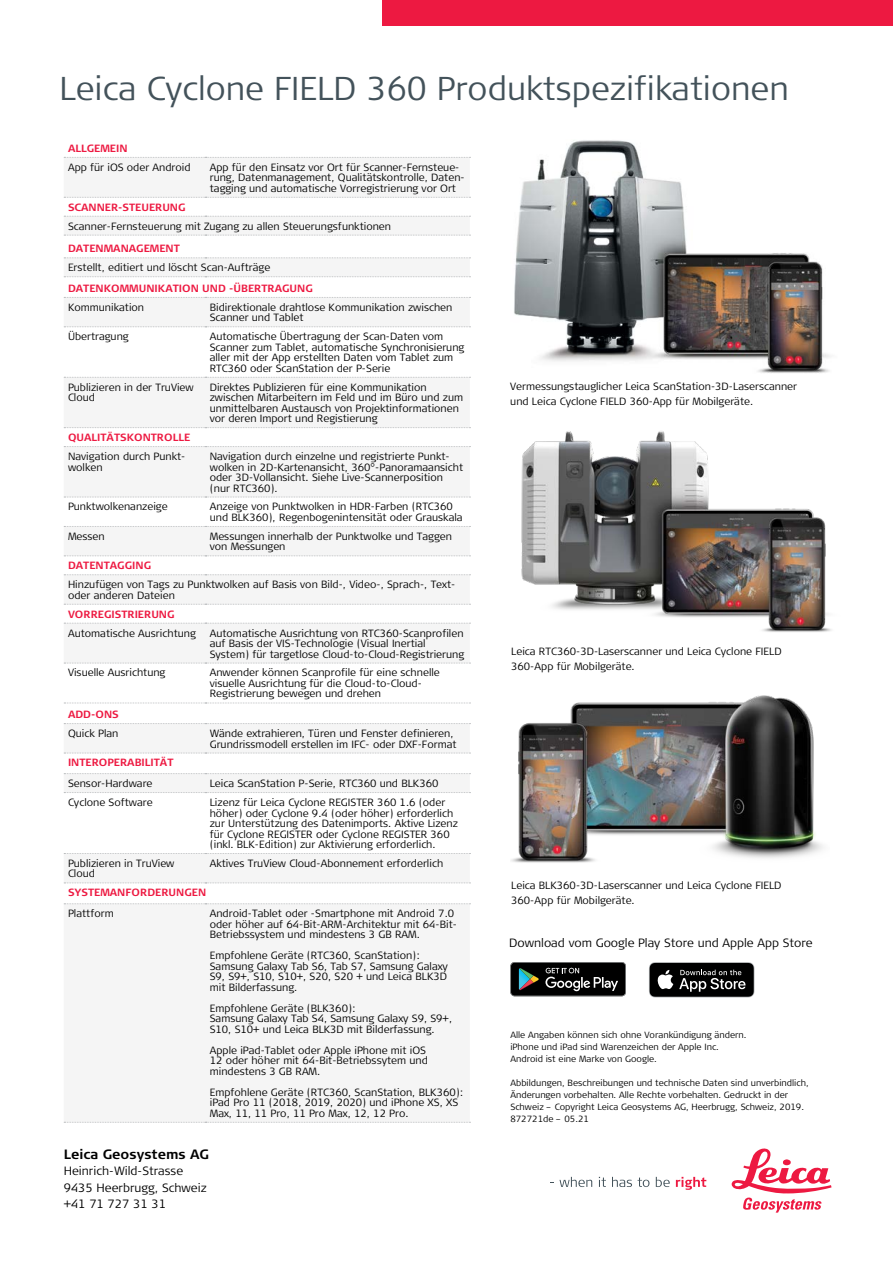
<style>
.page{position:relative;width:893px;height:1263px;background:#fff}
.page>*{position:absolute;margin:0;border:0;box-sizing:border-box;transform-origin:0 0}
.t1{font:300 33px "Signa Column";color:#43525a}
.t2{font:700 13.5px "Signa Column";color:#000}
.t3{font:300 12px/16.5px "Signa Column";color:#000}
.t4{font:300 10.5px/10.5px "Signa Column";color:#000}
.t5{font:700 10.5px "Signa Column";color:#ed1941}
.t6{font:300 9px/12px "Signa Column";color:#000}
</style>
<div class="page">
<svg style="left:559px;top:1177px;width:33px;height:10px"></svg>
<svg style="left:599px;top:1177px;width:7px;height:10px"></svg>
<svg style="left:612px;top:1177px;width:37px;height:10px"></svg>
<svg style="left:656px;top:1177px;width:14px;height:10px"></svg>
<svg style="left:676px;top:1177px;width:30px;height:13px"></svg>
<svg style="left:732px;top:1148px;width:99px;height:64px"></svg>
<div style="left:383px;top:0;width:510px;height:26px;background:#ed1941"></div>
<svg style="left:64px;top:196px;width:406px;height:926px;fill:#f5f5f5"></svg>
<svg style="left:64px;top:377px;width:406px;height:1px"></svg>
<svg style="left:64px;top:427px;width:406px;height:1px"></svg>
<svg style="left:64px;top:157px;width:406px;height:1px"></svg>
<svg style="left:64px;top:197px;width:406px;height:1px"></svg>
<svg style="left:64px;top:216px;width:406px;height:1px"></svg>
<svg style="left:64px;top:235px;width:406px;height:1px"></svg>
<svg style="left:64px;top:257px;width:406px;height:1px"></svg>
<svg style="left:64px;top:276px;width:406px;height:1px"></svg>
<svg style="left:64px;top:297px;width:406px;height:1px"></svg>
<svg style="left:64px;top:326px;width:406px;height:1px"></svg>
<svg style="left:64px;top:446px;width:406px;height:1px"></svg>
<svg style="left:64px;top:497px;width:406px;height:1px"></svg>
<svg style="left:64px;top:526px;width:406px;height:1px"></svg>
<svg style="left:64px;top:555px;width:406px;height:1px"></svg>
<svg style="left:64px;top:574px;width:406px;height:1px"></svg>
<svg style="left:64px;top:604px;width:406px;height:1px"></svg>
<svg style="left:64px;top:703px;width:406px;height:1px"></svg>
<svg style="left:64px;top:623px;width:406px;height:1px"></svg>
<svg style="left:64px;top:723px;width:406px;height:1px"></svg>
<svg style="left:64px;top:663px;width:406px;height:1px"></svg>
<svg style="left:64px;top:773px;width:406px;height:1px"></svg>
<svg style="left:64px;top:853px;width:406px;height:1px"></svg>
<svg style="left:64px;top:753px;width:406px;height:1px"></svg>
<svg style="left:64px;top:882px;width:406px;height:1px"></svg>
<svg style="left:64px;top:792px;width:406px;height:1px"></svg>
<svg style="left:64px;top:903px;width:406px;height:1px"></svg>
<svg style="left:64px;top:1122px;width:406px;height:1px"></svg>
<img style="left:521px;top:431px;width:310px;height:201px">
<img style="left:511px;top:695px;width:312px;height:168px">
<svg style="left:510px;top:962px;width:116px;height:35px;background:#2a2d2c"></svg>
<svg style="left:649px;top:962px;width:105px;height:35px;background:#303030"></svg>
<img style="left:514px;top:140px;width:316px;height:233px">
<h1 class="t1" style="left:60px;top:68px;width:731px">Leica Cyclone FIELD 360 Produktspezifikationen</h1>
<p class="t5" style="left:68px;top:141px;width:61px">ALLGEMEIN</p>
<p class="t4" style="left:68px;top:162px;width:124px">App für iOS oder Android</p>
<p class="t4" style="left:210px;top:162px;width:257px">App für den Einsatz vor Ort für Scanner-Fernsteue&shy;rung, Datenmanagement, Qualitätskontrolle, Daten&shy;tagging und automatische Vorregistrierung vor Ort</p>
<p class="t5" style="left:68px;top:200px;width:119px">SCANNER-STEUERUNG</p>
<p class="t4" style="left:68px;top:221px;width:325px">Scanner-Fernsteuerung mit Zugang zu allen Steuerungsfunktionen</p>
<p class="t5" style="left:68px;top:242px;width:113px">DATENMANAGEMENT</p>
<p class="t4" style="left:68px;top:263px;width:204px">Erstellt, editiert und löscht Scan-Aufträge</p>
<p class="t5" style="left:68px;top:281px;width:246px">DATENKOMMUNIKATION UND -ÜBERTRAGUNG</p>
<p class="t4" style="left:68px;top:302px;width:78px">Kommunikation</p>
<p class="t4" style="left:210px;top:302px;width:244px">Bidirektionale drahtlose Kommunikation zwischen<br>Scanner und Tablet</p>
<p class="t4" style="left:68px;top:331px;width:62px">Übertragung</p>
<p class="t4" style="left:210px;top:331px;width:256px">Automatische Übertragung der Scan-Daten vom Scanner zum Tablet, automatische Synchronisierung aller mit der App erstellten Daten vom Tablet zum RTC360 oder ScanStation der P-Serie</p>
<p class="t4" style="left:68px;top:382px;width:127px">Publizieren in der TruView<br>Cloud</p>
<p class="t4" style="left:210px;top:382px;width:255px">Direktes Publizieren für eine Kommunikation zwischen Mitarbeitern im Feld und im Büro und zum unmittelbaren Austausch von Projektinformationen vor deren Import und Registierung</p>
<p class="t5" style="left:68px;top:431px;width:124px">QUALITÄTSKONTROLLE</p>
<p class="t4" style="left:68px;top:451px;width:119px">Navigation durch Punkt&shy;wolken</p>
<p class="t4" style="left:210px;top:451px;width:255px">Navigation durch einzelne und registrierte Punkt&shy;wolken in 2D-Kartenansicht, 360°-Panoramaansicht oder 3D-Vollansicht. Siehe Live-Scannerposition (nur RTC360).</p>
<p class="t4" style="left:68px;top:502px;width:101px">Punktwolkenanzeige</p>
<p class="t4" style="left:210px;top:502px;width:254px">Anzeige von Punktwolken in HDR-Farben (RTC360 und BLK360), Regenbogenintensität oder Grauskala</p>
<p class="t4" style="left:68px;top:531px;width:38px">Messen</p>
<p class="t4" style="left:210px;top:531px;width:244px">Messungen innerhalb der Punktwolke und Taggen von Messungen</p>
<p class="t5" style="left:68px;top:559px;width:85px">DATENTAGGING</p>
<p class="t4" style="left:68px;top:579px;width:389px">Hinzufügen von Tags zu Punktwolken auf Basis von Bild-, Video-, Sprach-, Text&shy;oder anderen Dateien</p>
<p class="t5" style="left:68px;top:607px;width:108px">VORREGISTRIERUNG</p>
<p class="t4" style="left:68px;top:628px;width:129px">Automatische Ausrichtung</p>
<p class="t4" style="left:210px;top:628px;width:256px">Automatische Ausrichtung von RTC360-Scanprofilen auf Basis der VIS-Technologie (Visual Inertial<br>System) für targetlose Cloud-to-Cloud-Registrierung</p>
<p class="t4" style="left:68px;top:668px;width:99px">Visuelle Ausrichtung</p>
<p class="t4" style="left:210px;top:668px;width:232px">Anwender können Scanprofile für eine schnelle visuelle Ausrichtung für die Cloud-to-Cloud-<br>Registrierung bewegen und drehen</p>
<p class="t5" style="left:68px;top:708px;width:52px">ADD-ONS</p>
<p class="t4" style="left:68px;top:728px;width:52px">Quick Plan</p>
<p class="t4" style="left:210px;top:728px;width:248px">Wände extrahieren, Türen und Fenster definieren,<br>Grundrissmodell erstellen im IFC- oder DXF-Format</p>
<p class="t5" style="left:68px;top:756px;width:107px">INTEROPERABILITÄT</p>
<p class="t4" style="left:68px;top:778px;width:86px">Sensor-Hardware</p>
<p class="t4" style="left:210px;top:778px;width:230px">Leica ScanStation P-Serie, RTC360 und BLK360</p>
<p class="t4" style="left:68px;top:797px;width:86px">Cyclone Software</p>
<p class="t4" style="left:210px;top:797px;width:250px">Lizenz für Leica Cyclone REGISTER 360 1.6 (oder höher) oder Cyclone 9.4 (oder höher) erforderlich zur Unterstützung des Datenimports. Aktive Lizenz für Cyclone REGISTER oder Cyclone REGISTER 360 (inkl. BLK-Edition) zur Aktivierung erforderlich.</p>
<p class="t4" style="left:68px;top:858px;width:108px">Publizieren in TruView<br>Cloud</p>
<p class="t4" style="left:210px;top:858px;width:235px">Aktives TruView Cloud-Abonnement erforderlich</p>
<p class="t5" style="left:68px;top:886px;width:140px">SYSTEMANFORDERUNGEN</p>
<p class="t4" style="left:68px;top:908px;width:47px">Plattform</p>
<p class="t4" style="left:210px;top:908px;width:249px">Android-Tablet oder -Smartphone mit Android 7.0 oder höher auf 64-Bit-ARM-Architektur mit 64-Bit-<br>Betriebssystem und mindestens 3 GB RAM.</p>
<p class="t4" style="left:210px;top:950px;width:240px">Empfohlene Geräte (RTC360, ScanStation):<br>Samsung Galaxy Tab S6, Tab S7, Samsung Galaxy S9, S9+, S10, S10+, S20, S20 + und Leica BLK3D mit Bilderfassung.</p>
<p class="t4" style="left:210px;top:1003px;width:244px">Empfohlene Geräte (BLK360):<br>Samsung Galaxy Tab S4, Samsung Galaxy S9, S9+,<br>S10, S10+ und Leica BLK3D mit Bilderfassung.</p>
<p class="t4" style="left:210px;top:1045px;width:220px">Apple iPad-Tablet oder Apple iPhone mit iOS<br>12 oder höher mit 64-Bit-Betriebssytem und mindestens 3 GB RAM.</p>
<p class="t4" style="left:210px;top:1087px;width:255px">Empfohlene Geräte (RTC360, ScanStation, BLK360): iPad Pro 11 (2018, 2019, 2020) und iPhone XS, XS<br>Max, 11, 11 Pro, 11 Pro Max, 12, 12 Pro.</p>
<p class="t4" style="left:510px;top:379px;width:288px;line-height:15px">Vermessungstauglicher Leica ScanStation-3D-Laserscanner und Leica Cyclone FIELD 360-App für Mobilgeräte.</p>
<p class="t4" style="left:511px;top:644px;width:272px;line-height:15px">Leica RTC360-3D-Laserscanner und Leica Cyclone FIELD<br>360-App für Mobilgeräte.</p>
<p class="t4" style="left:511px;top:878px;width:272px;line-height:15px">Leica BLK360-3D-Laserscanner und Leica Cyclone FIELD<br>360-App für Mobilgeräte.</p>
<p class="t3" style="left:509px;top:934px;width:305px">Download vom Google Play Store und Apple App Store</p>
<p class="t6" style="left:510px;top:1029px;width:238px">Alle Angaben können sich ohne Vorankündigung ändern. iPhone und iPad sind Warenzeichen der Apple Inc.<br>Android ist eine Marke von Google.</p>
<p class="t6" style="left:510px;top:1077px;width:300px">Abbildungen, Beschreibungen und technische Daten sind unverbindlich, Änderungen vorbehalten. Alle Rechte vorbehalten. Gedruckt in der Schweiz – Copyright Leica Geosystems AG, Heerbrugg, Schweiz, 2019.<br>872721de – 05.21</p>
<p class="t2" style="left:64px;top:1145px;width:147px">Leica Geosystems AG</p>
<p class="t3" style="left:64px;top:1163px;width:144px">Heinrich-Wild-Strasse<br>9435 Heerbrugg, Schweiz +41 71 727 31 31</p>
</div>
